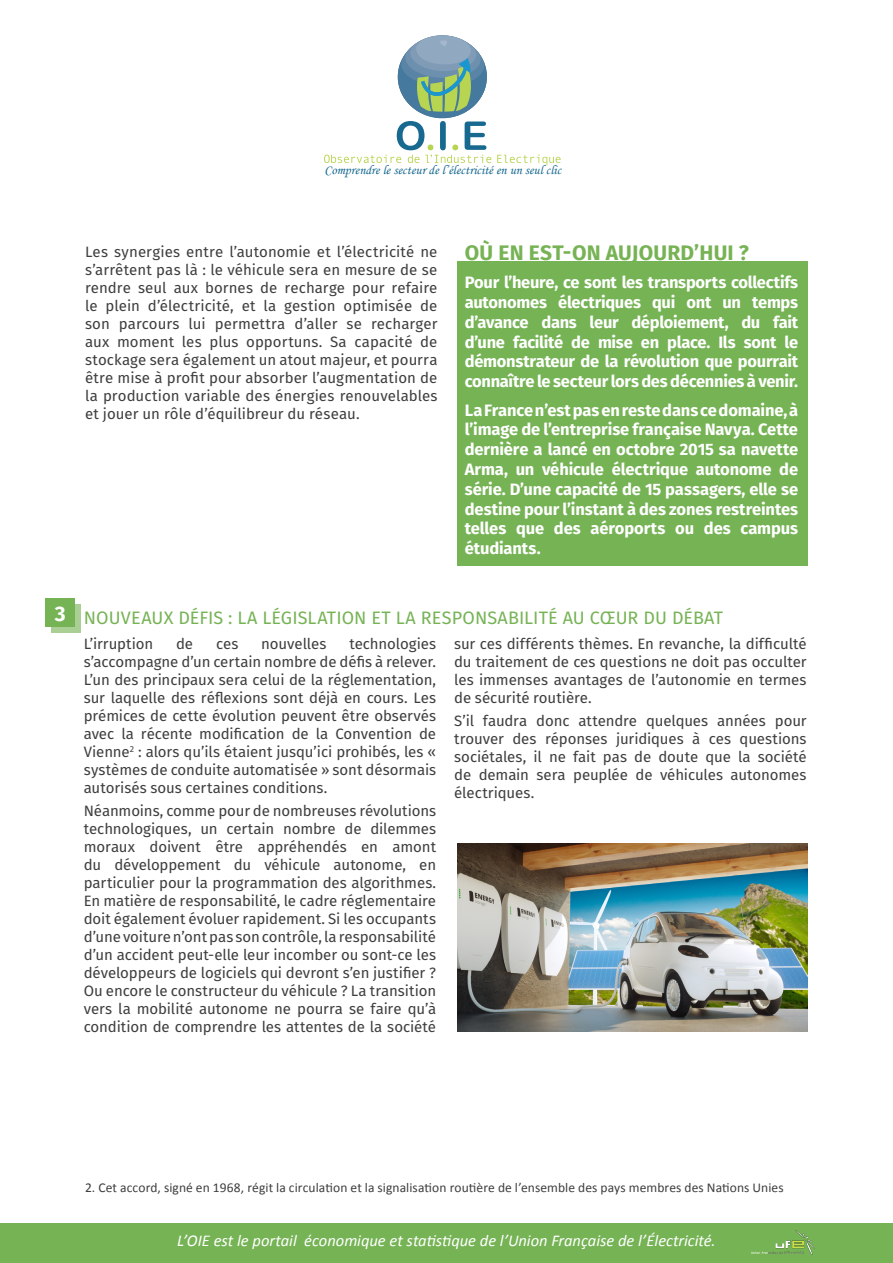
<style>
.page{position:relative;width:893px;height:1263px;background:#fff}
.page>*{position:absolute;margin:0;border:0;box-sizing:border-box;transform-origin:0 0}
.Fotolia_B{font:700 21px "Fira Sans";letter-spacing:.01em;color:#77b355}
.Fotolia_B-2{font:700 21px "Fira Sans";color:#fff}
.t1{font:18px "Fira Sans";letter-spacing:.005em;color:#76b355}
.Fotolia_B-3{font:700 16.5px/19.8px "Fira Sans";letter-spacing:-.01em;color:#fff;text-align:justify}
.Fotolia_B-4{font:italic 16.5px "Calibri";color:#fff}
.Fotolia_B-5{font:15px/18px "Fira Sans";letter-spacing:-.005em;color:#3e3e3f;text-align:justify}
.Fotolia_B-6{font:13.5px "Calibri";letter-spacing:.005em;color:#3e3e3f}
.t2{font:13.2px "Monotype Corsiva";letter-spacing:.005em;color:#176990}
</style>
<div class="page">
<div style="left:0;top:1223px;width:893px;height:40px;background:#76b355"></div>
<img style="left:752px;top:1230px;width:62px;height:25px">
<img style="left:457px;top:843px;width:351px;height:188px">
<svg style="left:497px;top:155px;width:64px;height:10px"></svg>
<svg style="left:324px;top:35px;width:167px;height:128px"></svg>
<div style="left:457px;top:261px;width:351px;height:305px;background:#76b355"></div>
<div style="left:51px;top:604px;width:29px;height:28px;background:#aacf95"></div>
<div style="left:45px;top:598px;width:30px;height:29px;background:#76b355"></div>
<p class="t2" style="left:324px;top:162px;width:238px">Comprendre le secteur de l’électricité en un seul clic</p>
<p class="Fotolia_B-5" style="left:85px;top:243px;width:354px">Les synergies entre l’autonomie et l’électricité ne s’arrêtent pas là : le véhicule sera en mesure de se rendre seul aux bornes de recharge pour refaire le plein d’électricité, et la gestion optimisée de son parcours lui permettra d’aller se recharger aux moment les plus opportuns. Sa capacité de stockage sera également un atout majeur, et pourra être mise à profit pour absorber l’augmentation de la production variable des énergies renouvelables et jouer un rôle d’équilibreur du réseau.</p>
<p class="Fotolia_B" style="left:465px;top:235px;width:286px">OÙ EN EST-ON AUJOURD’HUI ?</p>
<p class="Fotolia_B-3" style="left:465px;top:271px;width:335px">Pour l’heure, ce sont les transports collectifs autonomes électriques qui ont un temps d’avance dans leur déploiement, du fait d’une facilité de mise en place. Ils sont le démonstrateur de la révolution que pourrait connaître le secteur lors des décennies à venir.</p>
<p class="Fotolia_B-3" style="left:465px;top:399px;width:335px">La France n’est pas en reste dans ce domaine, à l’image de l’entreprise française Navya. Cette dernière a lancé en octobre 2015 sa navette Arma, un véhicule électrique autonome de série. D’une capacité de 15 passagers, elle se destine pour l’instant à des zones restreintes telles que des aéroports ou des campus étudiants.</p>
<p class="Fotolia_B-2" style="left:55px;top:596px;width:12px">3</p>
<p class="t1" style="left:84px;top:604px;width:641px">NOUVEAUX DÉFIS : LA LÉGISLATION ET LA RESPONSABILITÉ AU CŒUR DU DÉBAT</p>
<p class="Fotolia_B-5" style="left:84px;top:635px;width:71px">L’irruption</p>
<p class="Fotolia_B-5" style="left:176px;top:635px;width:19px">de</p>
<p class="Fotolia_B-5" style="left:216px;top:635px;width:24px">ces</p>
<p class="Fotolia_B-5" style="left:261px;top:635px;width:67px">nouvelles</p>
<p class="Fotolia_B-5" style="left:454px;top:635px;width:354px">sur ces différents thèmes. En revanche, la difficulté du traitement de ces questions ne doit pas occulter les immenses avantages de l’autonomie en termes de sécurité routière.</p>
<p class="Fotolia_B-5" style="left:454px;top:711px;width:354px">S’il faudra donc attendre quelques années pour trouver des réponses juridiques à ces questions sociétales, il ne fait pas de doute que la société de demain sera peuplée de véhicules autonomes électriques.</p>
<p class="Fotolia_B-5" style="left:84px;top:635px;width:354px;text-indent:266px">technologies s’accompagne d’un certain nombre de défis à relever.<br>L’un des principaux sera celui de la réglementation, sur laquelle des réflexions sont déjà en cours. Les prémices de cette évolution peuvent être observés avec la récente modification de la Convention de Vienne<sup>2</sup> : alors qu’ils étaient jusqu’ici prohibés, les « systèmes de conduite automatisée » sont désormais autorisés sous certaines conditions.</p>
<p class="Fotolia_B-5" style="left:84px;top:801px;width:354px">Néanmoins, comme pour de nombreuses révolutions technologiques, un certain nombre de dilemmes moraux doivent être appréhendés en amont du développement du véhicule autonome, en particulier pour la programmation des algorithmes.<br>En matière de responsabilité, le cadre réglementaire doit également évoluer rapidement. Si les occupants d’une voiture n’ont pas son contrôle, la responsabilité d’un accident peut-elle leur incomber ou sont-ce les développeurs de logiciels qui devront s’en justifier ?<br>Ou encore le constructeur du véhicule ? La transition vers la mobilité autonome ne pourra se faire qu’à condition de comprendre les attentes de la société</p>
<p class="Fotolia_B-6" style="left:85px;top:1179px;width:700px">2. Cet accord, signé en 1968, régit la circulation et la signalisation routière de l’ensemble des pays membres des Nations Unies</p>
<p class="Fotolia_B-4" style="left:177px;top:1229px;width:540px">L’OIE est le portail économique et statistique de l’Union Française de l’Électricité.</p>
</div>
